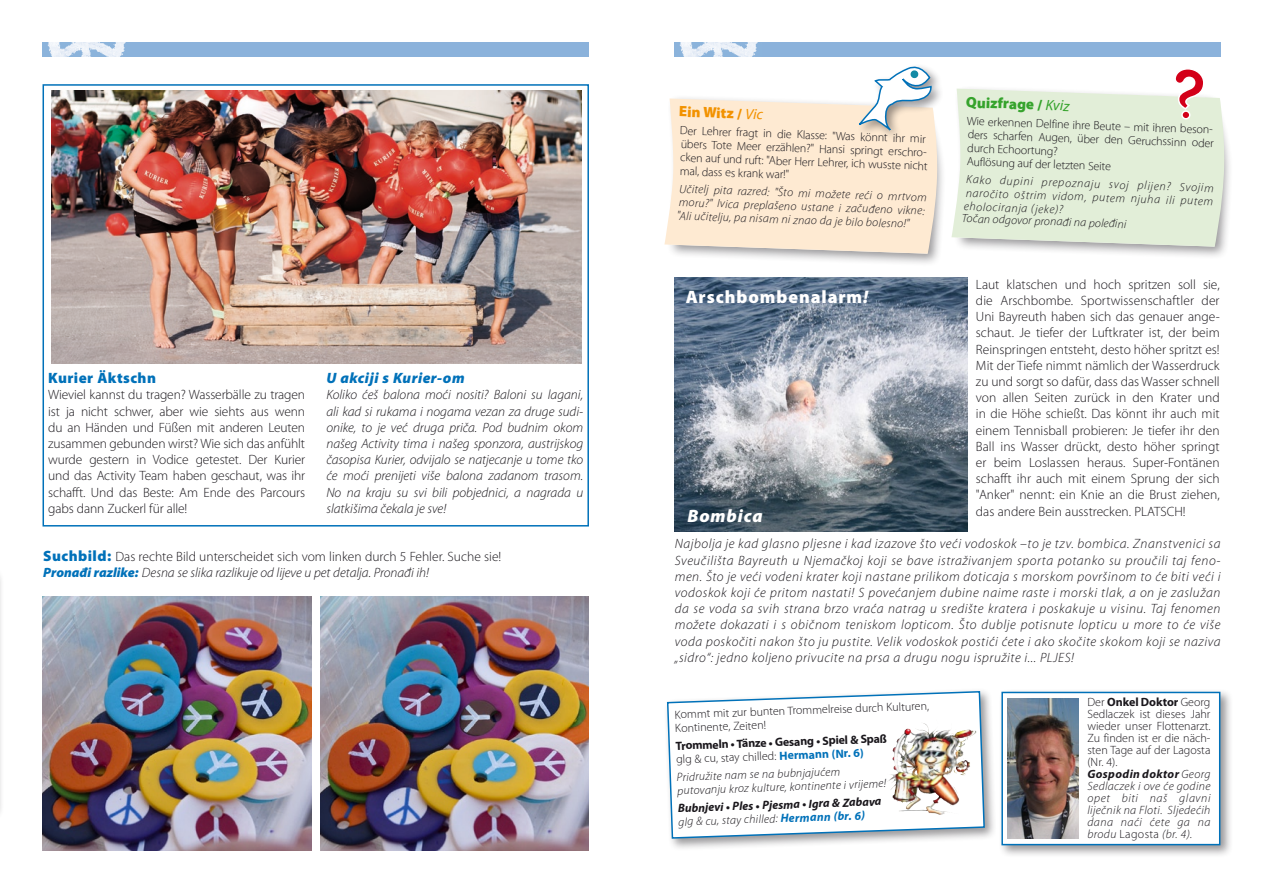
<style>
.page{position:relative;width:1263px;height:893px;background:#fff}
.page>*{position:absolute;margin:0;border:0;box-sizing:border-box;transform-origin:0 0}
.t1{font:900 18px "Myriad Pro";letter-spacing:.05em;color:#fff}
.t2{font:italic 900 18px "Myriad Pro";letter-spacing:.05em;color:#fff}
.t3{font:italic 900 15px "Myriad Pro";letter-spacing:.03em;color:#0071b9}
.t4{font:900 15px "Myriad Pro";color:#35a32c}
.t5{font:900 15px "Myriad Pro";letter-spacing:.03em;color:#0071b9}
.t6{font:900 15px "Myriad Pro";color:#f29200}
.t7{font:300 13.5px/16.2px "Myriad Pro";color:#1a171c;text-align:justify}
.t8{font:italic 300 13.5px/16.2px "Myriad Pro";letter-spacing:.02em;color:#1a171c;text-align:justify}
.t9{font:300 12px/12px "Myriad Pro";color:#1a171c}
.t10{font:italic 300 12px/13.5px "Myriad Pro";color:#1a171c}
.t11{font:700 12px/13.5px "Myriad Pro";color:#1a171c}
.t12{font:italic 700 12px/13.5px "Myriad Pro";color:#1a171c}
.s1{font-weight:900;font-size:15px;color:#0071b9}
.s2{font-weight:900;font-style:italic;color:#0071b9}
.s3{font-style:italic}
.s4{font-weight:400;font-style:italic}
.s5{font-weight:300}
.s6{color:#0071b9}
.s7{font-weight:700}
.s8{font-weight:700;font-style:italic}
</style>
<div class="page">
<div style="left:127px;top:43px;width:462px;height:14px;background:#8bb2db"></div>
<img style="left:43px;top:43px;width:84px;height:14px">
<div style="left:758px;top:43px;width:462px;height:14px;background:#8bb2db"></div>
<img style="left:674px;top:43px;width:84px;height:14px">
<div style="left:43px;top:84px;width:546px;height:442px;border:2px solid #0071b9"></div>
<img style="left:51px;top:91px;width:531px;height:272px">
<img style="left:43px;top:596px;width:268px;height:254px">
<img style="left:320px;top:596px;width:269px;height:254px">
<div style="left:953px;top:84px;width:293px;height:184px;background:#1a171c;opacity:.45"></div>
<svg style="left:960px;top:69px;width:265px;height:178px;background:#e4ecda"></svg>
<div style="left:666px;top:94px;width:294px;height:180px;background:#1a171c;opacity:.45"></div>
<div style="left:855px;top:63px;width:119px;height:99px;background:#1a171c;opacity:.45"></div>
<svg style="left:664px;top:63px;width:274px;height:191px"></svg>
<div style="left:663px;top:687px;width:341px;height:171px;background:#1a171c;opacity:.45"></div>
<svg style="left:666px;top:687px;width:320px;height:171px"></svg>
<img style="left:917px;top:720px;width:21px;height:14px">
<div style="left:998px;top:688px;width:244px;height:177px;background:#1a171c;opacity:.45"></div>
<div style="left:1002px;top:692px;width:218px;height:153px;background:#fff"></div>
<div style="left:1001px;top:692px;width:219px;height:153px;border:2px solid #0071b9"></div>
<img style="left:1007px;top:699px;width:72px;height:139px">
<img style="left:674px;top:278px;width:293px;height:254px">
<p class="t5" style="left:48px;top:370px;width:109px">Kurier Äktschn</p>
<p class="t7" style="left:48px;top:387px;width:258px">Wieviel kannst du tragen? Wasserbälle zu tragen ist ja nicht schwer, aber wie siehts aus wenn du an Händen und Füßen mit anderen Leuten zusammen gebunden wirst? Wie sich das anfühlt wurde gestern in Vodice getestet. Der Kurier und das Activity Team haben geschaut, was ihr schafft. Und das Beste: Am Ende des Parcours gabs dann Zuckerl für alle!</p>
<p class="t3" style="left:326px;top:370px;width:140px">U akciji s Kurier-om</p>
<p class="t8" style="left:326px;top:387px;width:258px">Koliko ćeš balona moći nositi? Baloni su lagani, ali kad si rukama i nogama vezan za druge sudi&shy;onike, to je već druga priča. Pod budnim okom našeg Activity tima i našeg sponzora, austrijskog časopisa Kurier, odvijalo se natjecanje u tome tko će moći prenijeti više balona zadanom trasom.<br>No na kraju su svi bili pobjednici, a nagrada u slatkišima čekala je sve!</p>
<p class="t7" style="left:43px;top:549px;width:460px"><span class="s1">Suchbild:</span> Das rechte Bild unterscheidet sich vom linken durch 5 Fehler. Suche sie!<br><span class="s2">Pronađi razlike:</span> <span class="s3">Desna se slika razlikuje od lijeve u pet detalja. Pronađi ih!</span></p>
<p class="t6" style="left:679px;top:103px;width:86px;rotate:2deg">Ein Witz / <span class="s4">Vic</span></p>
<p class="t9" style="left:680px;top:124px;width:251px;line-height:13.5px;rotate:2deg">Der Lehrer fragt in die Klasse: "Was könnt ihr mir übers Tote Meer erzählen?" Hansi springt erschro&shy;cken auf und ruft: "Aber Herr Lehrer, ich wusste nicht mal, dass es krank war!"</p>
<p class="t10" style="left:678px;top:182px;width:250px;rotate:2deg">Učitelj pita razred: "Što mi možete reći o mrtvom moru?" Ivica preplašeno ustane i začuđeno vikne: "Ali učitelju, pa nisam ni znao da je bilo bolesno!"</p>
<p class="t4" style="left:966px;top:94px;width:105px;rotate:2deg">Quizfrage / <span class="s4">Kviz</span></p>
<p class="t9" style="left:967px;top:114px;width:250px;line-height:13.5px;rotate:2deg">Wie erkennen Delfine ihre Beute – mit ihren beson&shy;ders scharfen Augen, über den Geruchssinn oder durch Echoortung?<br>Auflösung auf der letzten Seite</p>
<p class="t10" style="left:965px;top:173px;width:251px;text-align:justify;rotate:2deg">Kako dupini prepoznaju svoj plijen? Svojim naročito oštrim vidom, putem njuha ili putem eholociranja (jeke)?</p>
<p class="t10" style="left:962px;top:212px;width:166px;rotate:2deg">Točan odgovor pronađi na poleđini</p>
<p class="t7" style="left:976px;top:276px;width:245px">Laut klatschen und hoch spritzen soll sie, die Arschbombe. Sportwissenschaftler der Uni Bayreuth haben sich das genauer ange&shy;schaut. Je tiefer der Luftkrater ist, der beim Reinspringen entsteht, desto höher spritzt es!<br>Mit der Tiefe nimmt nämlich der Wasserdruck zu und sorgt so dafür, dass das Wasser schnell von allen Seiten zurück in den Krater und in die Höhe schießt. Das könnt ihr auch mit einem Tennisball probieren: Je tiefer ihr den Ball ins Wasser drückt, desto höher springt er beim Loslassen heraus. Super-Fontänen schafft ihr auch mit einem Sprung der sich "Anker" nennt: ein Knie an die Brust ziehen, das andere Bein ausstrecken. PLATSCH!</p>
<p class="t8" style="left:675px;top:536px;width:547px">Najbolja je kad glasno pljesne i kad izazove što veći vodoskok –to je tzv. bombica. Znanstvenici sa Sveučilišta Bayreuth u Njemačkoj koji se bave istraživanjem sporta potanko su proučili taj feno&shy;men. Što je veći vodeni krater koji nastane prilikom doticaja s morskom površinom to će biti veći i vodoskok koji će pritom nastati! S povećanjem dubine naime raste i morski tlak, a on je zaslužan da se voda sa svih strana brzo vraća natrag u središte kratera i poskakuje u visinu. Taj fenomen možete dokazati i s običnom teniskom lopticom. Što dublje potisnute lopticu u more to će više voda poskočiti nakon što ju pustite. Velik vodoskok postići ćete i ako skočite skokom koji se naziva „sidro“: jedno koljeno privucite na prsa a drugu nogu ispružite i... PLJES!</p>
<h1 class="t1" style="left:686px;top:287px;width:184px">Arschbombenalarm<span class="s3">!</span></h1>
<h1 class="t2" style="left:687px;top:506px;width:77px">Bombica</h1>
<p class="t9" style="left:674px;top:708px;width:256px;line-height:13.5px;rotate:-2deg">Kommt mit zur bunten Trommelreise durch Kulturen,<br>Kontinente, Zeiten!</p>
<p class="t11" style="left:675px;top:739px;width:213px;rotate:-2deg">Trommeln • Tänze • Gesang • Spiel &amp; Spaß <span class="s5">glg &amp; cu, stay chilled:</span> <span class="s6">Hermann (Nr. 6)</span></p>
<p class="t10" style="left:677px;top:771px;width:211px;rotate:-2deg">Pridružite nam se na bubnjajućem putovanju kroz kulture, kontinente i vrijeme!</p>
<p class="t12" style="left:678px;top:802px;width:205px;rotate:-2deg">Bubnjevi • Ples • Pjesma • Igra &amp; Zabava <span class="s5">glg &amp; cu, stay chilled:</span> <span class="s6">Hermann (br. 6)</span></p>
<p class="t9" style="left:1087px;top:697px;width:125px">Der <span class="s7">Onkel Doktor</span> Georg<br>Sedlaczek ist dieses Jahr wieder unser Flottenarzt.<br>Zu finden ist er die näch&shy;sten Tage auf der Lagosta (Nr. 4).<br><span class="s8">Gospodin doktor</span> <span class="s3">Georg<br>Sedlaczek i ove će godine opet biti naš glavni liječnik na Floti. Sljedećih dana naći ćete ga na brodu</span> Lagosta <span class="s3">(br. 4).</span></p>
</div>
